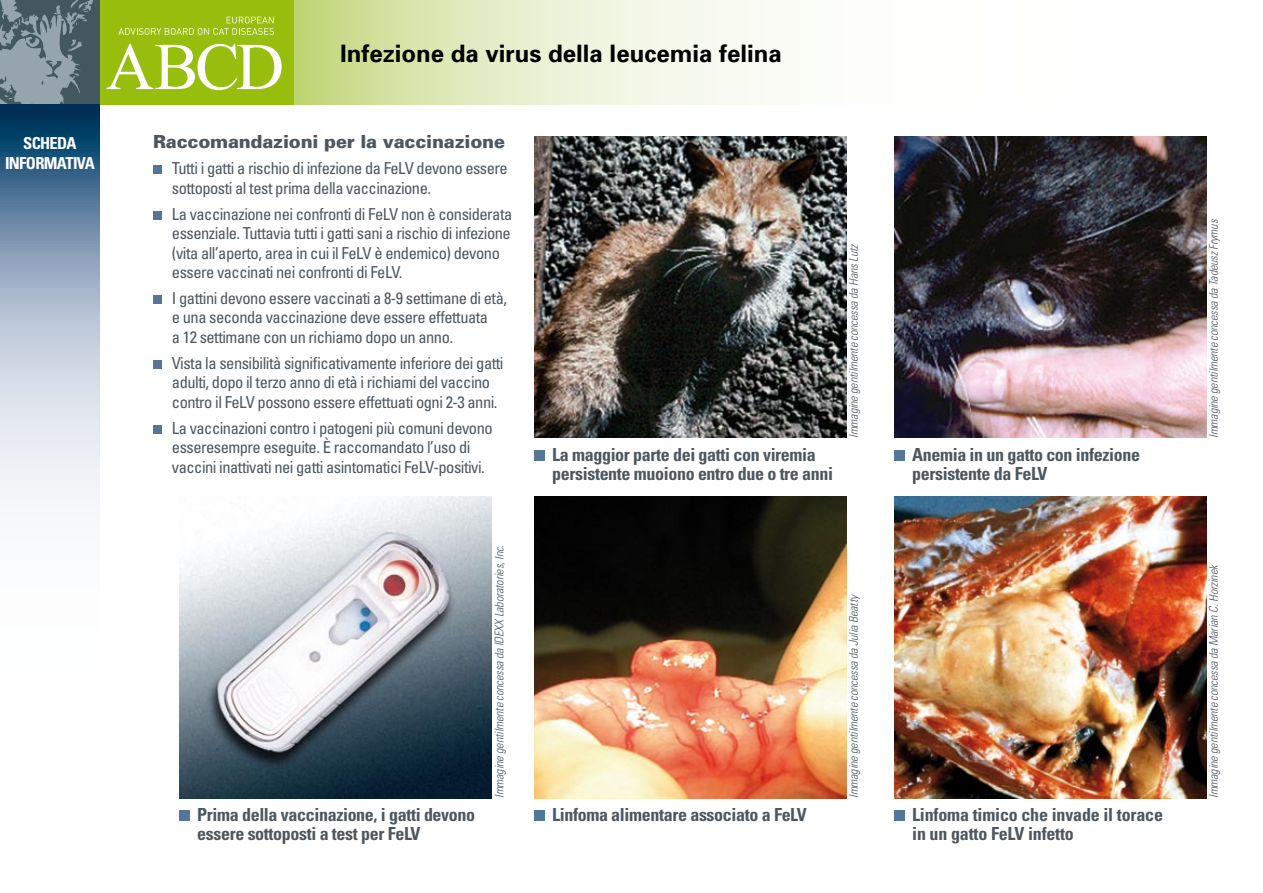
<style>
.page{position:relative;width:1263px;height:893px;background:#fff}
.page>*{position:absolute;margin:0;border:0;box-sizing:border-box;transform-origin:0 0}
.t1{font:700 24px "Univers";color:#000}
.t2{font:700 condensed 18px/19.5px "Univers";letter-spacing:-.02em;color:#4c575f}
.t3{font:900 18px "Univers";letter-spacing:-.01em;color:#4c575f}
.t4{font:condensed 16.5px/19.5px "Univers";letter-spacing:-.03em;color:#4c575f}
.t5{font:700 condensed 16.5px/19.5px "Univers";letter-spacing:-.04em;color:#fff;text-align:center}
.t6{font:italic 300 condensed 12px "Univers";color:#4c575f}
</style>
<div class="page">
<div style="left:0;top:0;width:101px;height:104px;background:#43575f"></div>
<div style="left:101px;top:0;width:195px;height:104px;background:#97be0d"></div>
<svg style="left:106px;top:44px;width:176px;height:46px"></svg>
<svg style="left:118px;top:17px;width:156px;height:18px"></svg>
<svg style="left:0;top:0;width:93px;height:104px"></svg>
<svg style="left:295px;top:0;width:470px;height:104px;background:#e4edc6"></svg>
<svg style="left:0;top:104px;width:100px;height:400px;background:#96abc0"></svg>
<div style="left:534px;top:450px;width:11px;height:11px;background:#547697"></div>
<img style="left:534px;top:136px;width:312px;height:302px">
<img style="left:894px;top:136px;width:312px;height:302px">
<img style="left:894px;top:496px;width:312px;height:302px">
<img style="left:534px;top:496px;width:312px;height:302px">
<img style="left:180px;top:496px;width:312px;height:302px">
<div style="left:153px;top:166px;width:9px;height:8px;background:#547697"></div>
<div style="left:153px;top:211px;width:9px;height:9px;background:#547697"></div>
<div style="left:153px;top:295px;width:9px;height:9px;background:#547697"></div>
<div style="left:153px;top:360px;width:9px;height:9px;background:#547697"></div>
<div style="left:153px;top:425px;width:9px;height:9px;background:#547697"></div>
<div style="left:894px;top:810px;width:11px;height:11px;background:#547697"></div>
<div style="left:534px;top:810px;width:11px;height:11px;background:#547697"></div>
<div style="left:894px;top:450px;width:11px;height:11px;background:#547697"></div>
<div style="left:180px;top:810px;width:10px;height:11px;background:#547697"></div>
<p class="t5" style="left:5px;top:133px;width:91px">SCHEDA<br>INFORMATIVA</p>
<h1 class="t1" style="left:340px;top:39px;width:443px">Infezione da virus della leucemia felina</h1>
<p class="t3" style="left:153px;top:131px;width:353px">Raccomandazioni per la vaccinazione</p>
<p class="t4" style="left:172px;top:158px;width:337px">Tutti i gatti a rischio di infezione da FeLV devono essere sottoposti al test prima della vaccinazione.</p>
<p class="t4" style="left:172px;top:204px;width:342px">La vaccinazione nei confronti di FeLV non è considerata essenziale. Tuttavia tutti i gatti sani a rischio di infezione (vita all’aperto, area in cui il FeLV è endemico) devono essere vaccinati nei confronti di FeLV.</p>
<p class="t4" style="left:172px;top:288px;width:337px">I gattini devono essere vaccinati a 8-9 settimane di età, e una seconda vaccinazione deve essere effettuata<br>a 12 settimane con un richiamo dopo un anno.</p>
<p class="t4" style="left:172px;top:353px;width:333px">Vista la sensibilità significativamente inferiore dei gatti adulti, dopo il terzo anno di età i richiami del vaccino contro il FeLV possono essere effettuati ogni 2-3 anni.</p>
<p class="t4" style="left:172px;top:418px;width:322px">La vaccinazioni contro i patogeni più comuni devono esseresempre eseguite. È raccomandato l’uso di vaccini inattivati nei gatti asintomatici FeLV-positivi.</p>
<p class="t2" style="left:197px;top:805px;width:279px">Prima della vaccinazione, i gatti devono essere sottoposti a test per FeLV</p>
<p class="t6" style="left:492px;top:798px;width:255px;rotate:-90deg">Immagine gentilmente concessa da IDEXX Laboratories, Inc.</p>
<p class="t2" style="left:552px;top:445px;width:282px">La maggior parte dei gatti con viremia persistente muoiono entro due o tre anni</p>
<p class="t6" style="left:846px;top:438px;width:195px;rotate:-90deg">Immagine gentilmente concessa da Hans Lutz</p>
<p class="t2" style="left:552px;top:805px;width:256px">Linfoma alimentare associato a FeLV</p>
<p class="t6" style="left:846px;top:798px;width:205px;rotate:-90deg">Immagine gentilmente concessa da Julia Beatty</p>
<p class="t2" style="left:912px;top:445px;width:229px">Anemia in un gatto con infezione persistente da FeLV</p>
<p class="t2" style="left:912px;top:805px;width:252px">Linfoma timico che invade il torace in un gatto FeLV infetto</p>
<p class="t6" style="left:1206px;top:438px;width:220px;rotate:-90deg">Immagine gentilmente concessa da Tadeusz Frymus</p>
<p class="t6" style="left:1206px;top:798px;width:235px;rotate:-90deg">Immagine gentilmente concessa da Marian C. Horzinek</p>
</div>
